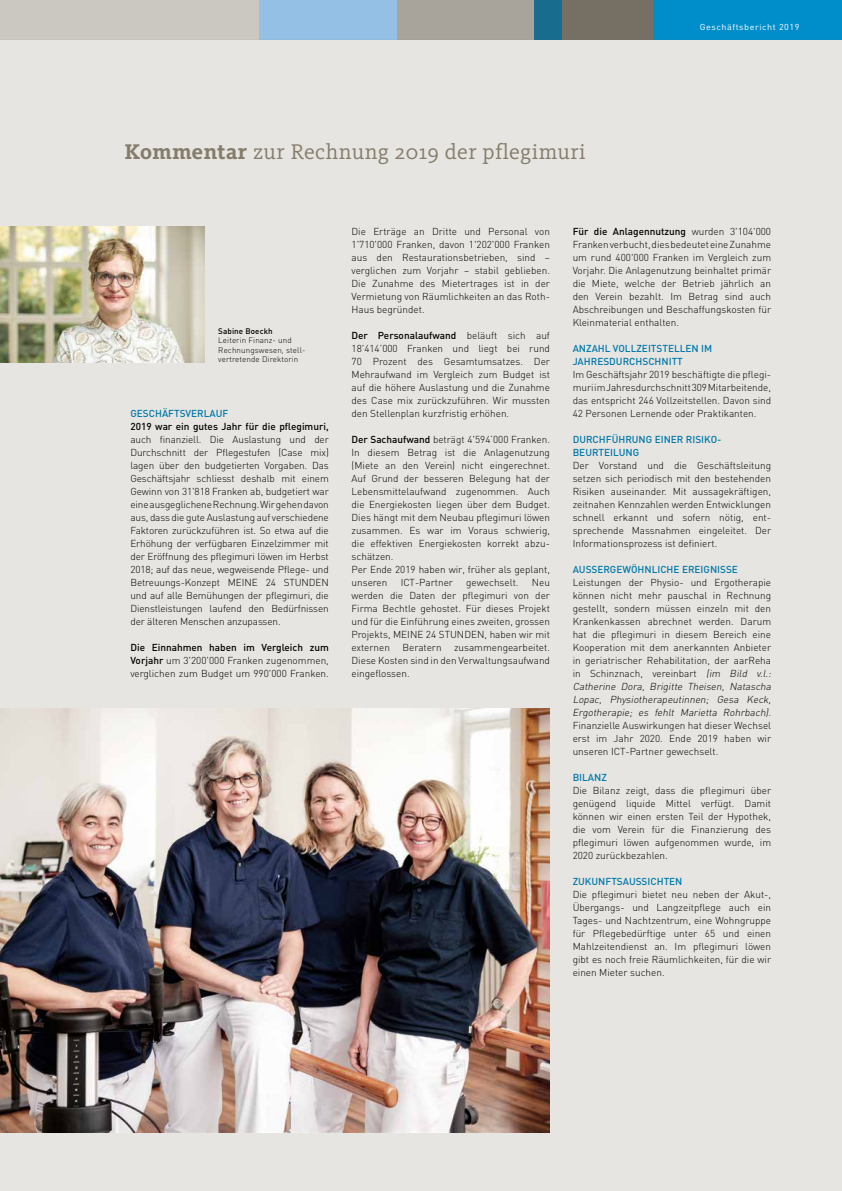
<style>
.page{position:relative;width:842px;height:1191px;background:#fff}
.page>*{position:absolute;margin:0;border:0;box-sizing:border-box;transform-origin:0 0}
.t1{font:22px "Kievit Slab OT";letter-spacing:.02em;color:#857c6b}
.t2{font:300 10px/13px "DIN";color:#000;text-align:justify}
.t3{font:500 10px/13px "DIN";color:#0079a9}
.t4{font:500 10px "DIN";color:#000}
.t5{font:8.6px "DIN";letter-spacing:.06em;color:#fff;scale:1.05 1}
.t6{font:300 8px/9.6px "DIN";letter-spacing:.015em;color:#000}
.t7{font:500 8px "DIN";letter-spacing:.015em;color:#000}
.s1{font-weight:700}
.s2{font-weight:500}
.s3{font-style:italic}
</style>
<div class="page">
<div style="left:397px;top:0;width:137px;height:40px;background:#a8a49b"></div>
<div style="left:534px;top:0;width:28px;height:40px;background:#186c8d"></div>
<div style="left:0;top:0;width:260px;height:40px;background:#cbc8c1"></div>
<div style="left:562px;top:0;width:92px;height:40px;background:#756f64"></div>
<div style="left:260px;top:0;width:137px;height:40px;background:#95c0e5"></div>
<div style="left:654px;top:0;width:188px;height:40px;background:#008eca"></div>
<div style="left:0;top:40px;width:842px;height:1151px;background:#e7e5e1"></div>
<img style="left:1px;top:227px;width:204px;height:136px">
<img style="left:0;top:709px;width:550px;height:423px">
<h1 class="t1" style="left:125px;top:139px;width:462px"><span class="s1">Kommentar</span> zur Rechnung 2019 der pflegimuri</h1>
<p class="t5" style="left:700px;top:22px;width:96px">Geschäftsbericht 2019</p>
<p class="t7" style="left:218px;top:326px;width:56px">Sabine Boeckh</p>
<p class="t6" style="left:218px;top:335px;width:89px">Leiterin Finanz- und<br>Rechnungswesen, stell&shy;vertretende Direktorin</p>
<p class="t3" style="left:130px;top:406px;width:100px">GESCHÄFTSVERLAUF</p>
<p class="t4" style="left:130px;top:419px;width:200px">2019 war ein gutes Jahr für die pflegimuri,</p>
<p class="t2" style="left:130px;top:432px;width:200px">auch finanziell. Die Auslastung und der Durchschnitt der Pflegestufen (Case mix) lagen über den budgetierten Vorgaben. Das Geschäftsjahr schliesst deshalb mit einem Gewinn von 31'818 Franken ab, budgetiert war eine ausgeglichene Rechnung. Wir gehen davon aus, dass die gute Auslastung auf verschiedene Faktoren zurückzuführen ist. So etwa auf die Erhöhung der verfügbaren Einzelzimmer mit der Eröffnung des pflegimuri löwen im Herbst 2018; auf das neue, wegweisende Pflege- und Betreuungs-Konzept MEINE 24 STUNDEN und auf alle Bemühungen der pflegimuri, die Dienstleistungen laufend den Bedürfnissen der älteren Menschen anzupassen.</p>
<p class="t2" style="left:130px;top:640px;width:200px"><span class="s2">Die Einnahmen haben im Vergleich zum Vorjahr</span> um 3'200'000 Franken zugenommen, verglichen zum Budget um 990'000 Franken.</p>
<p class="t2" style="left:352px;top:225px;width:200px">Die Erträge an Dritte und Personal von 1'710'000 Franken, davon 1'202'000 Franken aus den Restaurationsbetrieben, sind – verglichen zum Vorjahr – stabil geblieben.<br>Die Zunahme des Mietertrages ist in der Vermietung von Räumlichkeiten an das Roth-Haus begründet.</p>
<p class="t2" style="left:352px;top:329px;width:200px"><span class="s2">Der Personalaufwand</span> beläuft sich auf 18'414’000 Franken und liegt bei rund 70 Prozent des Gesamtumsatzes. Der Mehraufwand im Vergleich zum Budget ist auf die höhere Auslastung und die Zunahme des Case mix zurückzuführen. Wir mussten den Stellenplan kurzfristig erhöhen.</p>
<p class="t2" style="left:352px;top:433px;width:200px;text-align:left"><span class="s2">Der Sachaufwand</span> beträgt 4'594’000 Franken.<br>In diesem Betrag ist die Anlagenutzung (Miete an den Verein) nicht eingerechnet.<br>Auf Grund der besseren Belegung hat der Lebensmittelaufwand zugenommen. Auch die Energiekosten liegen über dem Budget.<br>Dies hängt mit dem Neubau pflegimuri löwen zusammen. Es war im Voraus schwierig, die effektiven Energiekosten korrekt abzu&shy;schätzen.<br>Per Ende 2019 haben wir, früher als geplant, unseren</p>
<p class="t2" style="left:401px;top:576px;width:54px">ICT-Partner</p>
<p class="t2" style="left:466px;top:576px;width:54px">gewechselt.</p>
<p class="t2" style="left:352px;top:576px;width:200px;text-indent:180px">Neu werden die Daten der pflegimuri von der Firma Bechtle gehostet. Für dieses Projekt und für die Einführung eines zweiten, grossen Projekts, MEINE 24 STUNDEN, haben wir mit externen Beratern zusammengearbeitet.<br>Diese Kosten sind in den Verwaltungsaufwand eingeflossen.</p>
<p class="t2" style="left:573px;top:225px;width:200px"><span class="s2">Für die Anlagennutzung</span> wurden 3'104'000<br>Franken verbucht, dies bedeutet eine Zunahme um rund 400'000 Franken im Vergleich zum Vorjahr. Die Anlagenutzung beinhaltet primär die Miete, welche der Betrieb jährlich an den Verein bezahlt. Im Betrag sind auch Abschreibungen und Beschaffungskosten für Kleinmaterial enthalten.</p>
<p class="t3" style="left:573px;top:342px;width:141px">ANZAHL VOLLZEITSTELLEN IM<br>JAHRESDURCHSCHNITT</p>
<p class="t2" style="left:573px;top:368px;width:200px">Im Geschäftsjahr 2019 beschäftigte die pflegi&shy;muri im Jahresdurchschnitt 309 Mitarbeitende, das entspricht 246 Vollzeitstellen. Davon sind 42 Personen Lernende oder Praktikanten.</p>
<p class="t3" style="left:573px;top:433px;width:150px">DURCHFÜHRUNG EINER RISIKO-<br>BEURTEILUNG</p>
<p class="t2" style="left:573px;top:459px;width:200px">Der Vorstand und die Geschäftsleitung setzen sich periodisch mit den bestehenden Risiken auseinander. Mit aussagekräftigen, zeitnahen Kennzahlen werden Entwicklungen schnell erkannt und sofern nötig, ent&shy;sprechende Massnahmen eingeleitet. Der Informationsprozess ist definiert.</p>
<p class="t3" style="left:573px;top:563px;width:167px">AUSSERGEWÖHNLICHE EREIGNISSE</p>
<p class="t2" style="left:573px;top:576px;width:202px;text-align:left">Leistungen der Physio- und Ergotherapie können nicht mehr pauschal in Rechnung gestellt, sondern müssen einzeln mit den Krankenkassen abrechnet werden. Darum hat die pflegimuri in diesem Bereich eine Kooperation mit dem anerkannten Anbieter in geriatrischer Rehabilitation, der aarReha in Schinznach, vereinbart <span class="s3">(im Bild v.l.:<br>Catherine Dora, Brigitte Theisen, Natascha Lopac, Physiotherapeutinnen; Gesa Keck, Ergotherapie; es fehlt Marietta Rohrbach).</span></p>
<p class="t2" style="left:573px;top:719px;width:200px">Finanzielle Auswirkungen hat dieser Wechsel erst im Jahr 2020. Ende 2019 haben wir unseren ICT-Partner gewechselt.</p>
<p class="t3" style="left:573px;top:771px;width:36px">BILANZ</p>
<p class="t2" style="left:573px;top:784px;width:200px">Die Bilanz zeigt, dass die pflegimuri über genügend liquide Mittel verfügt. Damit können wir einen ersten Teil der Hypothek, die vom Verein für die Finanzierung des pflegimuri löwen aufgenommen wurde, im 2020 zurückbezahlen.</p>
<p class="t3" style="left:573px;top:875px;width:111px">ZUKUNFTSAUSSICHTEN</p>
<p class="t2" style="left:573px;top:888px;width:200px">Die pflegimuri bietet neu neben der Akut-, Übergangs- und Langzeitpflege auch ein Tages- und Nachtzentrum, eine Wohngruppe für Pflegebedürftige unter 65 und einen Mahlzeitendienst an. Im pflegimuri löwen gibt es noch freie Räumlichkeiten, für die wir einen Mieter suchen.</p>
</div>
